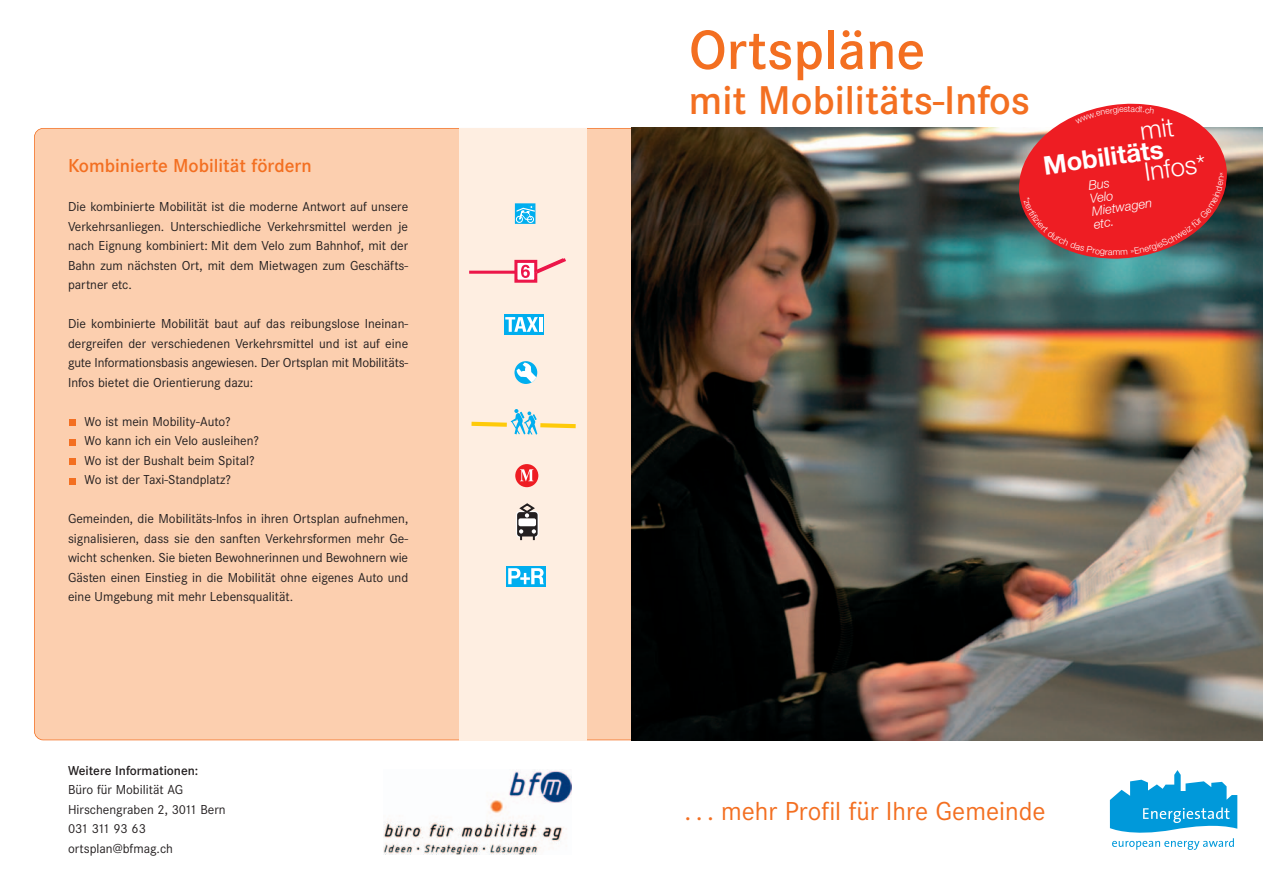
<style>
.page{position:relative;width:1263px;height:893px;background:#fff}
.page>*{position:absolute;margin:0;border:0;box-sizing:border-box;transform-origin:0 0}
.t1{font:600 57.3px "Corporate S";color:#f36f21}
.t2{font:600 41.7px "Corporate S";color:#f36f21}
.t3{font:27px "Corporate S";color:#f36f21}
.t4{font:700 25.65px "Helvetica Neue";color:#fff}
.t5{font:300 25.65px/41.1px "Helvetica Neue";color:#fff}
.t6{font:600 19.5px "Corporate S";color:#f36f21}
.t7{font:13.5px/19.5px "Corporate S";color:#231f20;text-align:justify}
.t8{font:600 13.5px "Corporate S";color:#231f20}
.t9{font:italic 300 12.9px/12.9px "Helvetica Neue";color:#fff}
.t10{font:300 9px "Helvetica Neue";color:#fff}
</style>
<div class="page">
<div style="left:34px;top:128px;width:1194px;height:612px;background:#fccfaf;border-radius:9px"></div>
<svg style="left:70px;top:478px;width:6px;height:6px"></svg>
<div style="left:70px;top:458px;width:6px;height:7px;background:#f36f21"></div>
<svg style="left:70px;top:439px;width:6px;height:6px"></svg>
<div style="left:70px;top:419px;width:6px;height:7px;background:#f36f21"></div>
<img style="left:631px;top:128px;width:632px;height:612px">
<div style="left:459px;top:128px;width:128px;height:612px;background:#feeee1"></div>
<div style="left:515px;top:464px;width:23px;height:23px;background:#ee1d23;border-radius:50%"></div>
<svg style="left:520px;top:469px;width:13px;height:12px"></svg>
<svg style="left:514px;top:361px;width:23px;height:23px"></svg>
<svg style="left:517px;top:363px;width:19px;height:19px"></svg>
<div style="left:504px;top:314px;width:40px;height:21px;background:#00aeef"></div>
<svg style="left:505px;top:317px;width:33px;height:15px"></svg>
<hr style="left:539px;top:317px;width:3px;height:15px;background:#fff">
<svg style="left:471px;top:409px;width:105px;height:26px"></svg>
<div style="left:516px;top:261px;width:20px;height:20px;background:#fff"></div>
<div style="left:514px;top:260px;width:23px;height:23px;border:3px solid #ec1649"></div>
<hr style="left:469px;top:271px;width:47px;height:3px;background:#ec1649">
<svg style="left:521px;top:258px;width:45px;height:20px"></svg>
<div style="left:515px;top:203px;width:20px;height:21px;background:#57c4ea"></div>
<svg style="left:515px;top:204px;width:20px;height:20px"></svg>
<svg style="left:516px;top:503px;width:23px;height:37px"></svg>
<div style="left:506px;top:566px;width:40px;height:20px;background:#00aeef"></div>
<svg style="left:508px;top:568px;width:36px;height:16px"></svg>
<svg style="left:1110px;top:770px;width:127px;height:80px"></svg>
<img style="left:383px;top:771px;width:189px;height:84px">
<svg style="left:1020px;top:103px;width:209px;height:162px;background:#d34044"></svg>
<h3 class="t6" style="left:68px;top:160px;width:245px">Kombinierte Mobilität fördern</h3>
<p class="t7" style="left:68px;top:198px;width:342px">Die kombinierte Mobilität ist die moderne Antwort auf unsere Verkehrsanliegen. Unterschiedliche Verkehrsmittel werden je nach Eignung kombiniert: Mit dem Velo zum Bahnhof, mit der Bahn zum nächsten Ort, mit dem Mietwagen zum Geschäfts&shy;partner etc.</p>
<p class="t7" style="left:68px;top:315px;width:342px">Die kombinierte Mobilität baut auf das reibungslose Ineinan&shy;dergreifen der verschiedenen Verkehrsmittel und ist auf eine gute Informationsbasis angewiesen. Der Ortsplan mit Mobilitäts-Infos bietet die Orientierung dazu:</p>
<p class="t7" style="left:85px;top:413px;width:176px;text-align:left">Wo ist mein Mobility-Auto?<br>Wo kann ich ein Velo ausleihen?<br>Wo ist der Bushalt beim Spital?<br>Wo ist der Taxi-Standplatz?</p>
<p class="t7" style="left:68px;top:510px;width:342px">Gemeinden, die Mobilitäts-Infos in ihren Ortsplan aufnehmen, signalisieren, dass sie den sanften Verkehrsformen mehr Ge&shy;wicht schenken. Sie bieten Bewohnerinnen und Bewohnern wie Gästen einen Einstieg in die Mobilität ohne eigenes Auto und eine Umgebung mit mehr Lebensqualität.</p>
<p class="t8" style="left:68px;top:766px;width:132px">Weitere Informationen:</p>
<p class="t7" style="left:68px;top:781px;width:159px;text-align:left">Büro für Mobilität AG<br>Hirschengraben 2, 3011 Bern<br>031 311 93 63 ortsplan@bfmag.ch</p>
<h1 class="t1" style="left:689px;top:31px;width:238px">Ortspläne</h1>
<h2 class="t2" style="left:689px;top:87px;width:343px">mit Mobilitäts-Infos</h2>
<h3 class="t5" style="left:1136px;top:113px;width:63px;rotate:-8deg">mit<br>Infos*</h3>
<h3 class="t4" style="left:1042px;top:156px;width:123px;rotate:-8deg">Mobilitäts</h3>
<p class="t9" style="left:1087px;top:181px;width:62px;rotate:-8deg">Bus<br>Velo<br>Mietwagen etc.</p>
<p class="t10" style="left:1217px;top:176px;width:5px;rotate:-90deg">«</p>
<h3 class="t3" style="left:685px;top:802px;width:362px">. . . mehr Profil für Ihre Gemeinde</h3>
</div>
